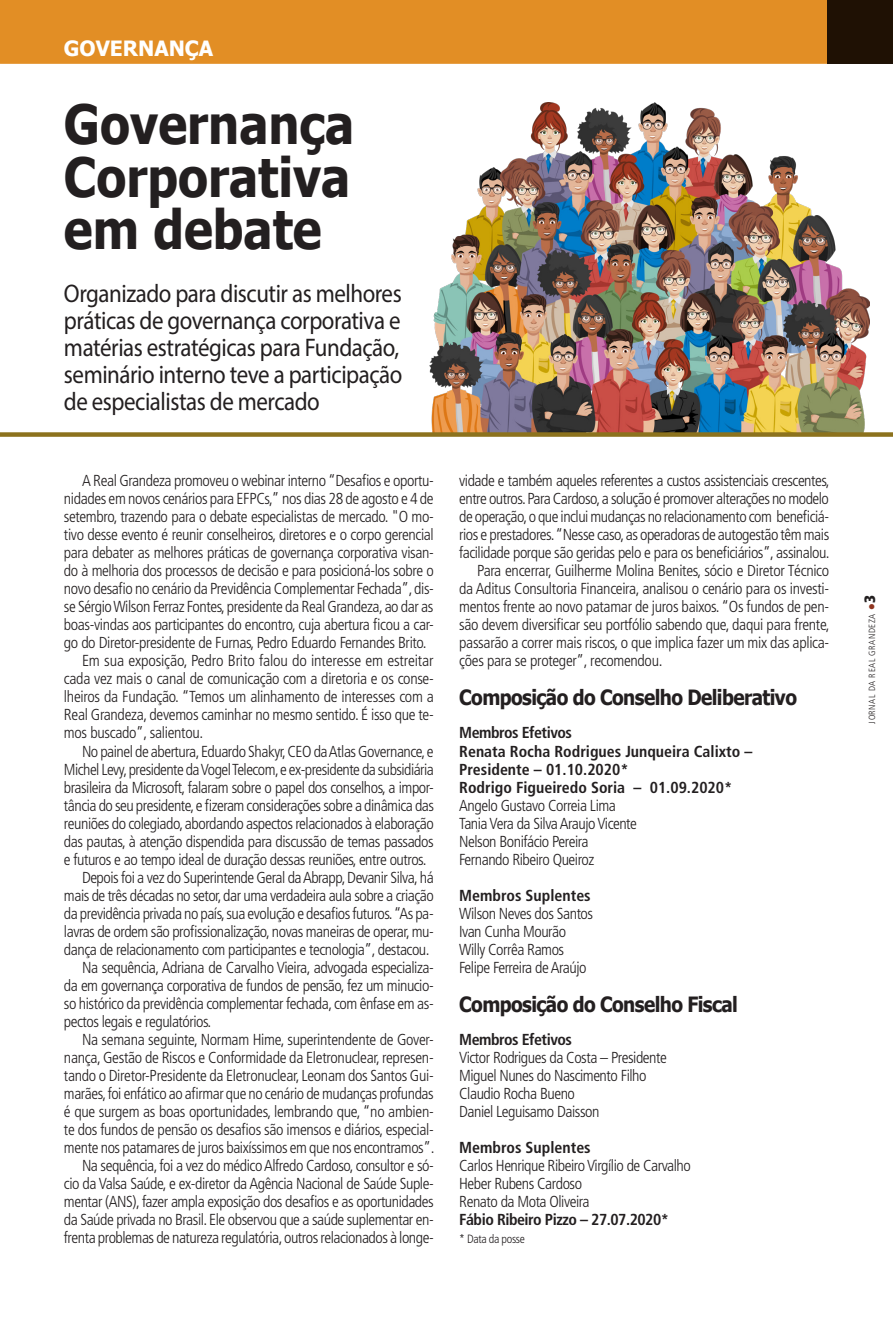
<style>
.page{position:relative;width:893px;height:1319px;background:#fff}
.page>*{position:absolute;margin:0;border:0;box-sizing:border-box;transform-origin:0 0}
.Titulo{font:700 54px/52.5px "Tahoma";color:#231f20;text-align:justify;scale:.9 1}
.OLHO{font:25.5px/27px "Myriad Pro";letter-spacing:-.02em;color:#231f20;scale:.9 1}
.TIT_PEQ{font:700 21px "Tahoma";letter-spacing:-.03em;color:#231f20;scale:.9 1}
.t1{font:700 21px "Tahoma";color:#fff}
.Texto{font:300 condensed 15.9px/18px "Frutiger";letter-spacing:-.03em;color:#231f20;text-align:justify}
.Texto_box{font:300 condensed 15.9px "Frutiger";letter-spacing:-.03em;color:#231f20}
.Texto_box-2{font:700 condensed 15.9px "Frutiger";color:#231f20}
.pergunta{font:700 condensed 15.9px "Frutiger";letter-spacing:-.01em;color:#231f20}
.pergunta-2{font:700 condensed 15.9px "Frutiger";letter-spacing:-.03em;color:#231f20}
.Texto_box-3{font:700 condensed 15.9px "Frutiger";letter-spacing:-.03em;color:#231f20}
.Texto_box-4{font:300 condensed 12px "Frutiger";letter-spacing:-.03em;color:#231f20}
.t2{font:300 condensed 9px "Frutiger";letter-spacing:.06em;color:#231f20}
.s1{color:#8f3520}
.s2{font-weight:900;font-size:15px}
</style>
<div class="page">
<div style="left:0;top:0;width:827px;height:64px;background:#e28e25"></div>
<div style="left:827px;top:0;width:66px;height:64px;background:#1f1104"></div>
<img style="left:429px;top:103px;width:440px;height:329px">
<svg style="left:0;top:432px;width:893px;height:4px;background:#8f7727"></svg>
<p class="t1" style="left:64px;top:33px;width:151px">GOVERNANÇA</p>
<p class="Titulo" style="left:64px;top:100px;width:324px">Governança Corporativa em debate</p>
<p class="OLHO" style="left:64px;top:279px;width:378px">Organizado para discutir as melhores práticas de governança corporativa e matérias estratégicas para Fundação, seminário interno teve a participação de especialistas de mercado</p>
<p class="Texto" style="left:64px;top:472px;width:371px;text-indent:18px">A Real Grandeza promoveu o webinar interno “Desafios e oportu&shy;nidades em novos cenários para EFPCs,” nos dias 28 de agosto e 4 de setembro, trazendo para o debate especialistas de mercado. "O mo&shy;tivo desse evento é reunir conselheiros, diretores e o corpo gerencial para debater as melhores práticas de governança corporativa visan&shy;do à melhoria dos processos de decisão e para posicioná-los sobre o novo desafio no cenário da Previdência Complementar Fechada”, dis&shy;se Sérgio Wilson Ferraz Fontes, presidente da Real Grandeza, ao dar as boas-vindas aos participantes do encontro, cuja abertura ficou a car&shy;go do Diretor-presidente de Furnas, Pedro Eduardo Fernandes Brito.</p>
<p class="Texto" style="left:64px;top:652px;width:371px;text-indent:18px">Em sua exposição, Pedro Brito falou do interesse em estreitar cada vez mais o canal de comunicação com a diretoria e os conse&shy;lheiros da Fundação. “Temos um alinhamento de interesses com a Real Grandeza, devemos caminhar no mesmo sentido. É isso que te&shy;mos buscado”, salientou.</p>
<p class="Texto" style="left:64px;top:742px;width:372px;text-indent:18px">No painel de abertura, Eduardo Shakyr, CEO da Atlas Governance, e Michel Levy, presidente da Vogel Telecom, e ex-presidente da subsidiária brasileira da Microsoft, falaram sobre o papel dos conselhos, a impor&shy;tância do seu presidente, e fizeram considerações sobre a dinâmica das reuniões do colegiado, abordando aspectos relacionados à elaboração das pautas, à atenção dispendida para discussão de temas passados e futuros e ao tempo ideal de duração dessas reuniões, entre outros.</p>
<p class="Texto" style="left:64px;top:868px;width:371px;text-indent:18px">Depois foi a vez do Superintende Geral da Abrapp, Devanir Silva, há mais de três décadas no setor, dar uma verdadeira aula sobre a criação da previdência privada no país, sua evolução e desafios futuros. “As pa&shy;lavras de ordem são profissionalização, novas maneiras de operar, mu&shy;dança de relacionamento com participantes e tecnologia”, destacou.</p>
<p class="Texto" style="left:64px;top:958px;width:371px;text-indent:18px">Na sequência, Adriana de Carvalho Vieira, advogada especializa&shy;da em governança corporativa de fundos de pensão, fez um minucio&shy;so histórico da previdência complementar fechada, com ênfase em as&shy;pectos legais e regulatórios.</p>
<p class="Texto" style="left:64px;top:1030px;width:372px;text-indent:18px">Na semana seguinte, Normam Hime, superintendente de Gover&shy;nança, Gestão de Riscos e Conformidade da Eletronuclear, represen&shy;tando o Diretor-Presidente da Eletronuclear, Leonam dos Santos Gui&shy;marães, foi enfático ao afirmar que no cenário de mudanças profundas é que surgem as boas oportunidades, lembrando que, “no ambien&shy;te dos fundos de pensão os desafios são imensos e diários, especial&shy;mente nos patamares de juros baixíssimos em que nos encontramos”.</p>
<p class="Texto" style="left:64px;top:1156px;width:371px;text-indent:18px">Na sequência, foi a vez do médico Alfredo Cardoso, consultor e só&shy;cio da Valsa Saúde, e ex-diretor da Agência Nacional de Saúde Suple&shy;mentar (ANS), fazer ampla exposição dos desafios e as oportunidades da Saúde privada no Brasil. Ele observou que a saúde suplementar en&shy;frenta problemas de natureza regulatória, outros relacionados à longe-</p>
<p class="Texto" style="left:459px;top:472px;width:372px">vidade e também aqueles referentes a custos assistenciais crescentes, entre outros. Para Cardoso, a solução é promover alterações no modelo de operação, o que inclui mudanças no relacionamento com beneficiá&shy;rios e prestadores. “Nesse caso, as operadoras de autogestão têm mais facilidade porque são geridas pelo e para os beneficiários”, assinalou.</p>
<p class="Texto" style="left:459px;top:562px;width:372px;text-indent:18px">Para encerrar, Guilherme Molina Benites, sócio e Diretor Técnico da Aditus Consultoria Financeira, analisou o cenário para os investi&shy;mentos frente ao novo patamar de juros baixos. “Os fundos de pen&shy;são devem diversificar seu portfólio sabendo que, daqui para frente, passarão a correr mais riscos, o que implica fazer um mix das aplica&shy;ções para se proteger”, recomendou.</p>
<p class="TIT_PEQ" style="left:459px;top:683px;width:377px">Composição do Conselho Deliberativo</p>
<p class="pergunta-2" style="left:459px;top:723px;width:114px">Membros Efetivos</p>
<p class="Texto_box-2" style="left:459px;top:741px;width:295px">Renata Rocha Rodrigues Junqueira Calixto –</p>
<p class="Texto_box-2" style="left:459px;top:759px;width:171px">Presidente – 01.10.2020*</p>
<p class="Texto_box-2" style="left:459px;top:777px;width:275px">Rodrigo Figueiredo Soria – 01.09.2020*</p>
<p class="Texto_box" style="left:459px;top:795px;width:158px">Angelo Gustavo Correia Lima</p>
<p class="Texto_box" style="left:459px;top:813px;width:179px">Tania Vera da Silva Araujo Vicente</p>
<p class="Texto_box" style="left:459px;top:831px;width:131px">Nelson Bonifácio Pereira</p>
<p class="Texto_box" style="left:459px;top:849px;width:137px">Fernando Ribeiro Queiroz</p>
<p class="pergunta" style="left:459px;top:885px;width:133px">Membros Suplentes</p>
<p class="Texto_box" style="left:459px;top:903px;width:135px">Wilson Neves dos Santos</p>
<p class="Texto_box" style="left:459px;top:921px;width:108px">Ivan Cunha Mourão</p>
<p class="Texto_box" style="left:459px;top:939px;width:106px">Willy Corrêa Ramos</p>
<p class="Texto_box" style="left:459px;top:957px;width:129px">Felipe Ferreira de Araújo</p>
<p class="TIT_PEQ" style="left:459px;top:989px;width:311px">Composição do Conselho Fiscal</p>
<p class="pergunta-2" style="left:459px;top:1029px;width:114px">Membros Efetivos</p>
<p class="Texto_box" style="left:459px;top:1047px;width:209px">Victor Rodrigues da Costa – Presidente</p>
<p class="Texto_box" style="left:459px;top:1065px;width:189px">Miguel Nunes do Nascimento Filho</p>
<p class="Texto_box" style="left:459px;top:1083px;width:117px">Claudio Rocha Bueno</p>
<p class="Texto_box" style="left:459px;top:1101px;width:142px">Daniel Leguisamo Daisson</p>
<p class="pergunta" style="left:459px;top:1137px;width:133px">Membros Suplentes</p>
<p class="Texto_box" style="left:459px;top:1155px;width:233px">Carlos Henrique Ribeiro Virgílio de Carvalho</p>
<p class="Texto_box" style="left:459px;top:1173px;width:124px">Heber Rubens Cardoso</p>
<p class="Texto_box" style="left:459px;top:1191px;width:132px">Renato da Mota Oliveira</p>
<p class="Texto_box-3" style="left:459px;top:1209px;width:211px">Fábio Ribeiro Pizzo – 27.07.2020*</p>
<p class="Texto_box-4" style="left:459px;top:1231px;width:67px">* Data da posse</p>
<p class="t2" style="left:867px;top:723px;width:130px;rotate:-90deg">JORNAL DA REAL GRANDEZA <span class="s1">●</span><span class="s2">3</span></p>
</div>
